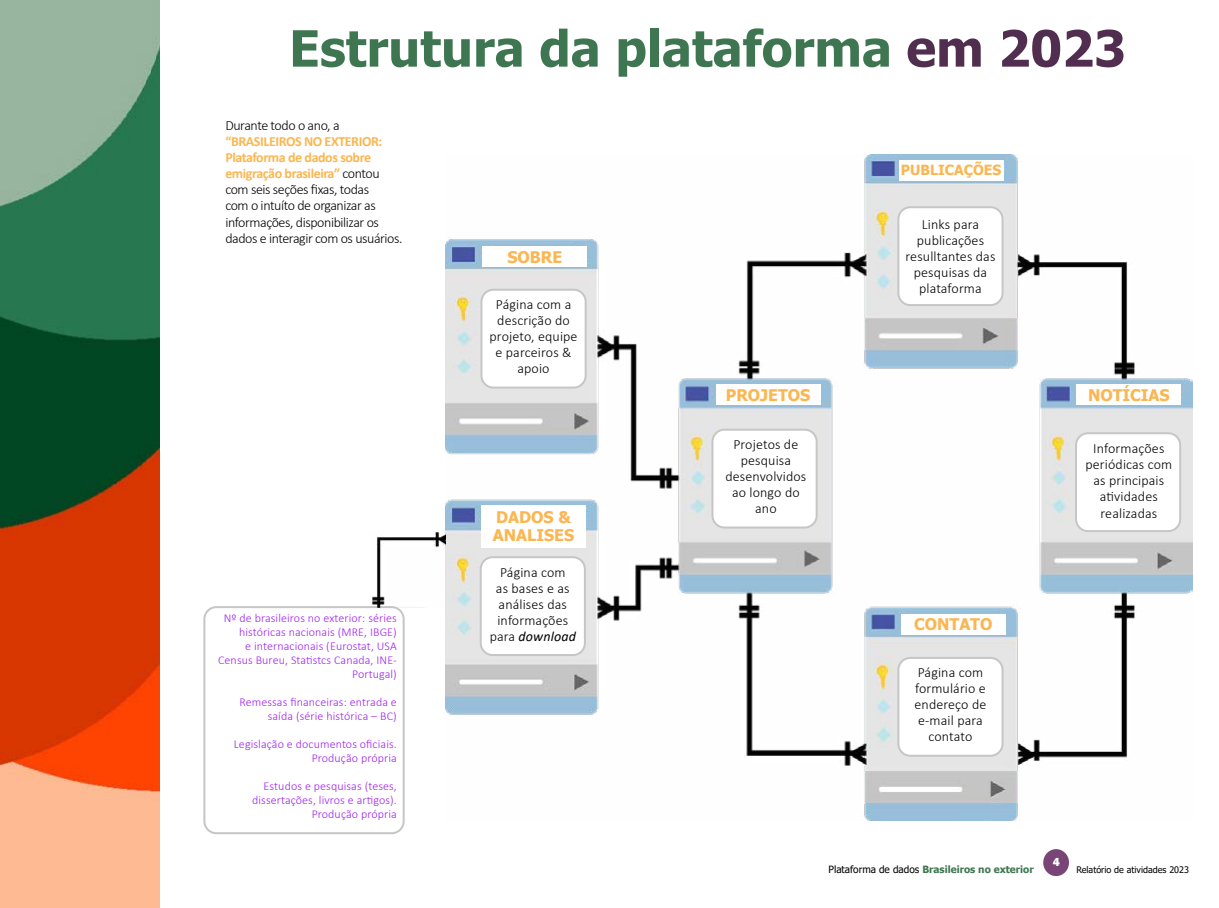
<style>
.page{position:relative;width:1219px;height:908px;background:#fff}
.page>*{position:absolute;margin:0;border:0;box-sizing:border-box;transform-origin:0 0}
.t1{font:700 50px "Tahoma";color:#3f7652}
.t2{font:700 16px/18px "Tahoma";color:#fbb651}
.t3{font:300 14px/16px "Calibri";letter-spacing:.01em;color:#000;text-align:center}
.t4{font:300 14px/16px "Calibri";letter-spacing:-.03em;color:#000}
.t5{font:700 14px "Tahoma";color:#fbb651}
.t6{font:300 12px/14px "Calibri";letter-spacing:.01em;color:#a020f0;text-align:right}
.t7{font:800 12px "Franklin Gothic";color:#fff}
.t8{font:700 10px "Tahoma";color:#3f7652}
.t9{font:9px "Tahoma";color:#000}
.s1{color:#512e4f}
.s2{font-weight:700;color:#fbb651}
.s3{font-weight:400;font-style:italic}
.s4{font-weight:400;color:#000}
</style>
<div class="page">
<div style="left:203px;top:606px;width:202px;height:227px;border:2px solid #c6c6c6;border-radius:12px"></div>
<div style="left:1043px;top:848px;width:26px;height:27px;background:#794577;border-radius:50%"></div>
<img style="left:0;top:0;width:160px;height:907px">
<img style="left:446px;top:155px;width:746px;height:665px">
<div style="left:482px;top:246px;width:105px;height:20px;background:#fff"></div>
<div style="left:481px;top:505px;width:105px;height:43px;background:#fff"></div>
<div style="left:716px;top:383px;width:104px;height:21px;background:#fff"></div>
<div style="left:901px;top:613px;width:105px;height:21px;background:#fff"></div>
<div style="left:899px;top:159px;width:104px;height:21px;background:#fff"></div>
<div style="left:1076px;top:384px;width:105px;height:21px;background:#fff"></div>
<div style="left:481px;top:289px;width:105px;height:98px;background:#fff;border-radius:12px"></div>
<div style="left:480px;top:288px;width:107px;height:100px;border:2px solid #c6c6c6;border-radius:12px"></div>
<div style="left:481px;top:557px;width:104px;height:97px;background:#fff;border-radius:12px"></div>
<div style="left:480px;top:556px;width:106px;height:99px;border:2px solid #c6c6c6;border-radius:12px"></div>
<div style="left:712px;top:429px;width:105px;height:98px;background:#fff;border-radius:12px"></div>
<div style="left:711px;top:428px;width:107px;height:100px;border:2px solid #c6c6c6;border-radius:12px"></div>
<div style="left:898px;top:207px;width:104px;height:98px;background:#fff;border-radius:12px"></div>
<div style="left:897px;top:206px;width:106px;height:100px;border:2px solid #c6c6c6;border-radius:12px"></div>
<div style="left:898px;top:657px;width:104px;height:98px;background:#fff;border-radius:12px"></div>
<div style="left:897px;top:656px;width:106px;height:100px;border:2px solid #c6c6c6;border-radius:12px"></div>
<div style="left:1076px;top:433px;width:104px;height:98px;background:#fff;border-radius:12px"></div>
<div style="left:1075px;top:432px;width:106px;height:100px;border:2px solid #c6c6c6;border-radius:12px"></div>
<img style="left:369px;top:532px;width:77px;height:75px">
<h1 class="t1" style="left:289px;top:13px;width:838px">Estrutura da plataforma <span class="s1">em 2023</span></h1>
<p class="t4" style="left:225px;top:117px;width:116px">Durante todo o ano, a</p>
<p class="t4" style="left:225px;top:133px;width:179px"><span class="s2">“BRASILEIROS NO EXTERIOR:<br>Plataforma de dados sobre emigração brasileira”</span> contou com seis seções fixas, todas<br>com o intuíto de organizar as informações, disponibilizar os dados e interagir com os usuários.</p>
<p class="t6" style="left:218px;top:610px;width:180px">Nº de brasileiros no exterior: séries históricas nacionais (MRE, IBGE)<br>e internacionais (Eurostat, USA<br>Census Bureu, Statistcs Canada, INE-<br>Portugal)</p>
<p class="t6" style="left:239px;top:694px;width:159px">Remessas financeiras: entrada e saída (série histórica – BC)</p>
<p class="t6" style="left:234px;top:736px;width:165px">Legislação e documentos oficiais.<br>Produção própria</p>
<p class="t6" style="left:252px;top:778px;width:146px">Estudos e pesquisas (teses, dissertações, livros e artigos).<br>Produção própria</p>
<p class="t2" style="left:507px;top:248px;width:56px">SOBRE</p>
<p class="t3" style="left:490px;top:296px;width:89px">Página com a descrição do projeto, equipe e parceiros &amp; apoio</p>
<p class="t2" style="left:493px;top:508px;width:83px">DADOS &amp;<br>ANALISES</p>
<p class="t3" style="left:490px;top:563px;width:88px">Página com<br>as bases e as análises das informações para <span class="s3">download</span></p>
<p class="t2" style="left:726px;top:386px;width:86px">PROJETOS</p>
<p class="t3" style="left:725px;top:436px;width:82px">Projetos de pesquisa desenvolvidos ao longo do ano</p>
<p class="t5" style="left:901px;top:160px;width:102px">PUBLICAÇÕES</p>
<p class="t3" style="left:905px;top:216px;width:91px">Links para publicações resulltantes das pesquisas da plataforma</p>
<p class="t2" style="left:914px;top:616px;width:80px">CONTATO</p>
<p class="t3" style="left:914px;top:664px;width:73px">Página com formulário e endereço de e-mail para contato</p>
<p class="t2" style="left:1088px;top:387px;width:83px">NOTÍCIAS</p>
<p class="t3" style="left:1085px;top:440px;width:88px">Informações periódicas com as principais atividades realizadas</p>
<p class="t7" style="left:1053px;top:854px;width:9px">4</p>
<p class="t8" style="left:829px;top:862px;width:207px"><span class="s4">Plataforma de dados</span> Brasileiros no exterior</p>
<p class="t9" style="left:1076px;top:863px;width:114px">Relatório de atividades 2023</p>
</div>
